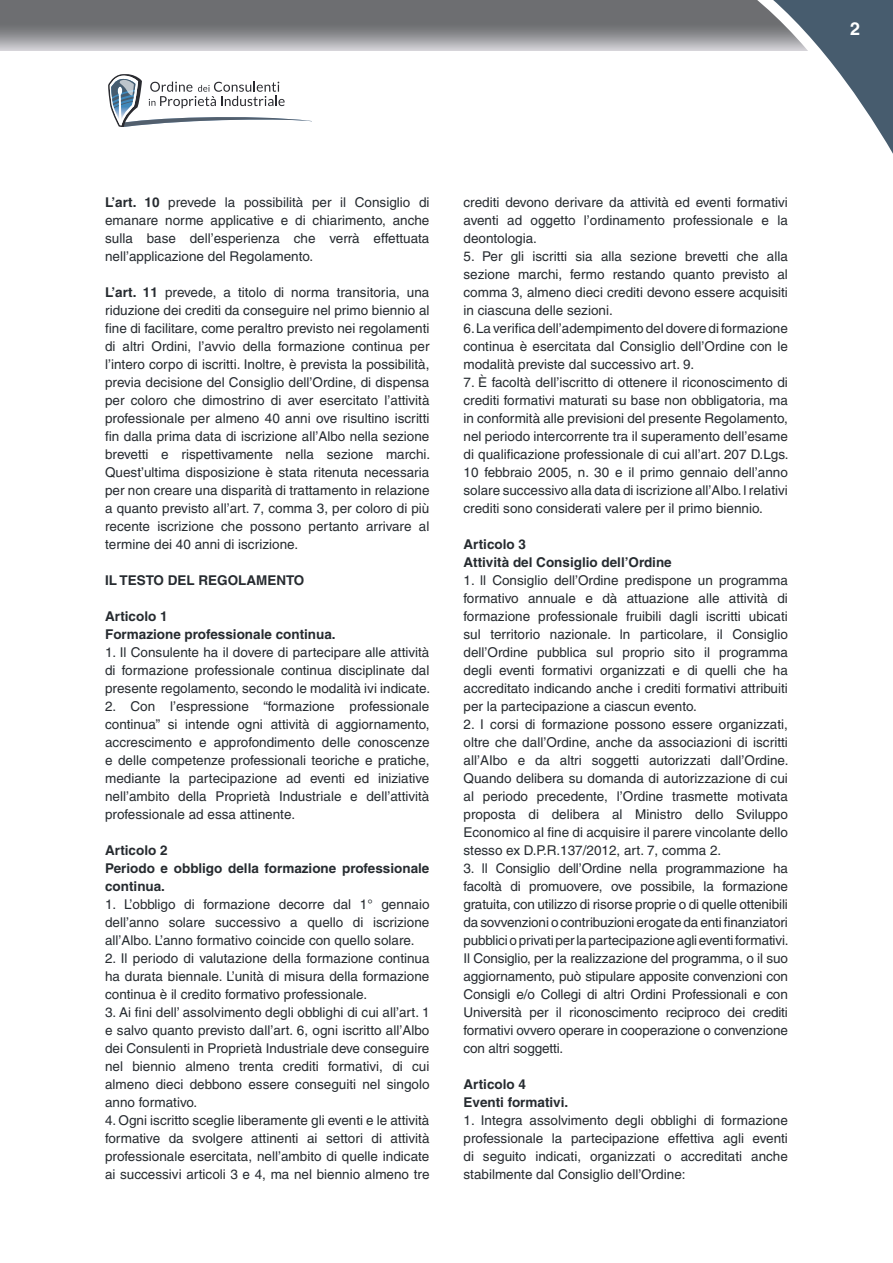
<style>
.page{position:relative;width:893px;height:1263px;background:#fff}
.page>*{position:absolute;margin:0;border:0;box-sizing:border-box;transform-origin:0 0}
.t1{font:700 18px "Helvetica";color:#fff}
.t2{font:13.5px/18px "Helvetica";color:#262b30;text-align:justify}
.t3{font:700 13.5px/18px "Helvetica";color:#262b30}
.s1{font-weight:700}
</style>
<div class="page">
<svg style="left:0;top:0;width:712px;height:51px;background:#858689"></svg>
<svg style="left:712px;top:0;width:181px;height:154px"></svg>
<svg style="left:108px;top:74px;width:204px;height:53px"></svg>
<h1 class="t1" style="left:850px;top:18px;width:12px">2</h1>
<p class="t2" style="left:105px;top:194px;width:326px"><span class="s1">L’art. 10</span> prevede la possibilità per il Consiglio di emanare norme applicative e di chiarimento, anche sulla base dell’esperienza che verrà effettuata nell’applicazione del Regolamento.</p>
<p class="t2" style="left:105px;top:284px;width:327px"><span class="s1">L’art. 11</span> prevede, a titolo di norma transitoria, una riduzione dei crediti da conseguire nel primo biennio al fine di facilitare, come peraltro previsto nei regolamenti di altri Ordini, l’avvio della formazione continua per l’intero corpo di iscritti. Inoltre, è prevista la possibilità, previa decisione del Consiglio dell’Ordine, di dispensa per coloro che dimostrino di aver esercitato l’attività professionale per almeno 40 anni ove risultino iscritti fin dalla prima data di iscrizione all’Albo nella sezione brevetti e rispettivamente nella sezione marchi.<br>Quest’ultima disposizione è stata ritenuta necessaria per non creare una disparità di trattamento in relazione a quanto previsto all’art. 7, comma 3, per coloro di più recente iscrizione che possono pertanto arrivare al termine dei 40 anni di iscrizione.</p>
<p class="t3" style="left:105px;top:571px;width:201px">IL TESTO DEL REGOLAMENTO</p>
<p class="t3" style="left:105px;top:607px;width:232px">Articolo 1<br>Formazione professionale continua.</p>
<p class="t2" style="left:105px;top:644px;width:327px">1. Il Consulente ha il dovere di partecipare alle attività di formazione professionale continua disciplinate dal presente regolamento, secondo le modalità ivi indicate.</p>
<p class="t2" style="left:105px;top:698px;width:326px">2. Con l’espressione “formazione professionale continua” si intende ogni attività di aggiornamento, accrescimento e approfondimento delle conoscenze e delle competenze professionali teoriche e pratiche, mediante la partecipazione ad eventi ed iniziative nell’ambito della Proprietà Industriale e dell’attività professionale ad essa attinente.</p>
<p class="t3" style="left:105px;top:841px;width:326px">Articolo 2<br>Periodo e obbligo della formazione professionale continua.</p>
<p class="t2" style="left:105px;top:896px;width:326px">1. L’obbligo di formazione decorre dal 1° gennaio dell’anno solare successivo a quello di iscrizione all’Albo. L’anno formativo coincide con quello solare.</p>
<p class="t2" style="left:105px;top:949px;width:326px">2. Il periodo di valutazione della formazione continua ha durata biennale. L’unità di misura della formazione continua è il credito formativo professionale.</p>
<p class="t2" style="left:105px;top:1003px;width:326px">3. Ai fini dell’ assolvimento degli obblighi di cui all’art. 1 e salvo quanto previsto dall’art. 6, ogni iscritto all’Albo dei Consulenti in Proprietà Industriale deve conseguire nel biennio almeno trenta crediti formativi, di cui almeno dieci debbono essere conseguiti nel singolo anno formativo.</p>
<p class="t2" style="left:105px;top:1111px;width:326px">4. Ogni iscritto sceglie liberamente gli eventi e le attività formative da svolgere attinenti ai settori di attività professionale esercitata, nell’ambito di quelle indicate ai successivi articoli 3 e 4, ma nel biennio almeno tre</p>
<p class="t2" style="left:463px;top:193px;width:326px">crediti devono derivare da attività ed eventi formativi aventi ad oggetto l’ordinamento professionale e la deontologia.</p>
<p class="t2" style="left:463px;top:247px;width:326px">5. Per gli iscritti sia alla sezione brevetti che alla sezione marchi, fermo restando quanto previsto al comma 3, almeno dieci crediti devono essere acquisiti in ciascuna delle sezioni.</p>
<p class="t2" style="left:463px;top:319px;width:326px">6. La verifica dell’adempimento del dovere di formazione continua è esercitata dal Consiglio dell’Ordine con le modalità previste dal successivo art. 9.</p>
<p class="t2" style="left:463px;top:373px;width:327px">7. È facoltà dell’iscritto di ottenere il riconoscimento di crediti formativi maturati su base non obbligatoria, ma in conformità alle previsioni del presente Regolamento, nel periodo intercorrente tra il superamento dell’esame di qualificazione professionale di cui all’art. 207 D.Lgs.<br>10 febbraio 2005, n. 30 e il primo gennaio dell’anno solare successivo alla data di iscrizione all’Albo. l relativi crediti sono considerati valere per il primo biennio.</p>
<p class="t3" style="left:463px;top:535px;width:210px">Articolo 3<br>Attività del Consiglio dell’Ordine</p>
<p class="t2" style="left:463px;top:571px;width:326px">1. ll Consiglio dell’Ordine predispone un programma formativo annuale e dà attuazione alle attività di formazione professionale fruibili dagli iscritti ubicati sul territorio nazionale. ln particolare, il Consiglio dell’Ordine pubblica sul proprio sito il programma degli eventi formativi organizzati e di quelli che ha accreditato indicando anche i crediti formativi attribuiti per la partecipazione a ciascun evento.</p>
<p class="t2" style="left:463px;top:715px;width:327px">2. I corsi di formazione possono essere organizzati, oltre che dall’Ordine, anche da associazioni di iscritti all’AIbo e da altri soggetti autorizzati dall’Ordine.<br>Quando delibera su domanda di autorizzazione di cui al periodo precedente, l’Ordine trasmette motivata proposta di delibera al Ministro dello Sviluppo Economico al fine di acquisire il parere vincolante dello stesso ex D.P.R.137/2012, art. 7, comma 2.</p>
<p class="t2" style="left:463px;top:859px;width:327px">3. ll Consiglio dell’Ordine nella programmazione ha facoltà di promuovere, ove possibile, la formazione gratuita, con utilizzo di risorse proprie o di quelle ottenibili da sovvenzioni o contribuzioni erogate da enti finanziatori pubblici o privati per la partecipazione agli eventi formativi.<br>Il Consiglio, per la realizzazione del programma, o il suo aggiornamento, può stipulare apposite convenzioni con Consigli e/o Collegi di altri Ordini Professionali e con Università per il riconoscimento reciproco dei crediti formativi ovvero operare in cooperazione o convenzione con altri soggetti.</p>
<p class="t3" style="left:463px;top:1075px;width:106px">Articolo 4<br>Eventi formativi.</p>
<p class="t2" style="left:463px;top:1111px;width:326px">1. Integra assolvimento degli obblighi di formazione professionale la partecipazione effettiva agli eventi di seguito indicati, organizzati o accreditati anche stabilmente dal Consiglio dell’Ordine:</p>
</div>
